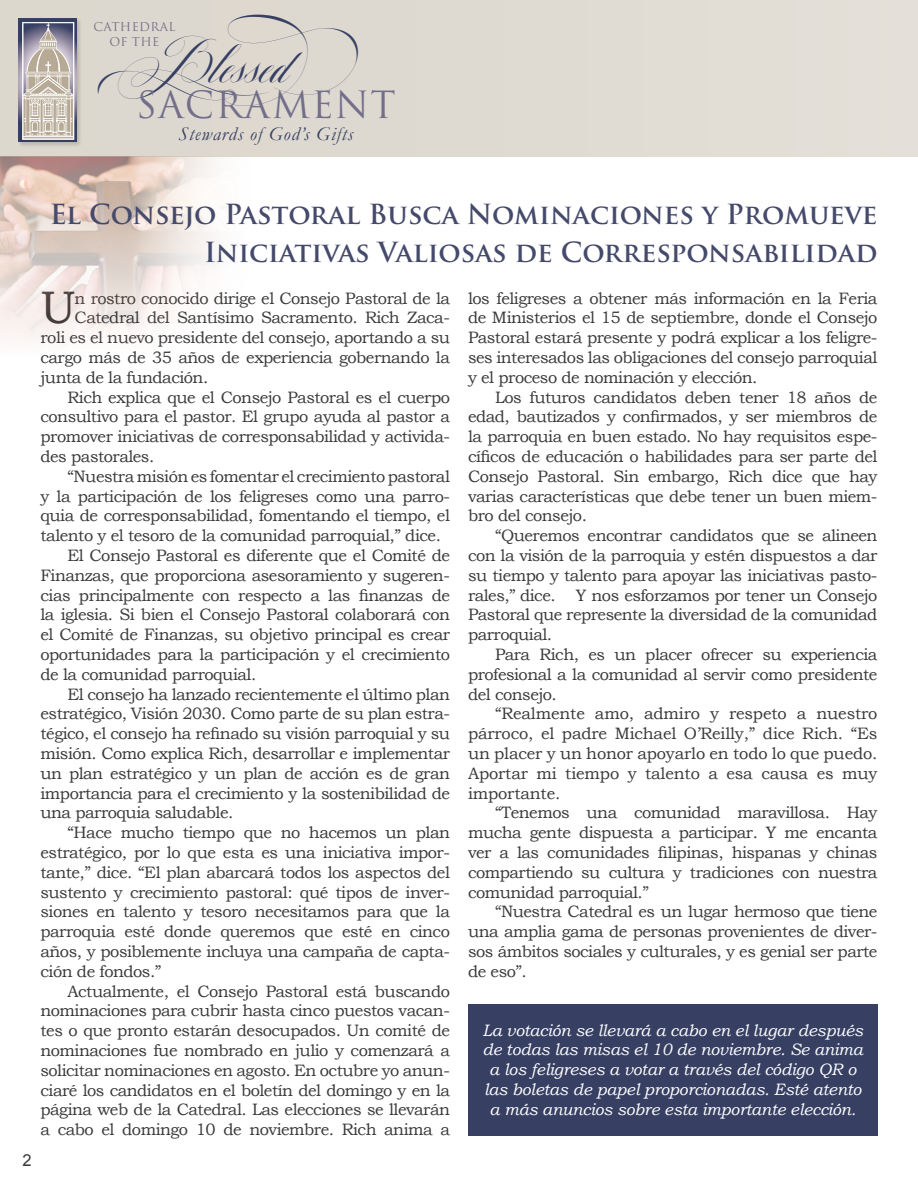
<style>
.page{position:relative;width:918px;height:1188px;background:#fff}
.page>*{position:absolute;margin:0;border:0;box-sizing:border-box;transform-origin:0 0}
.Drop_Cap{font:45.6px "Bookman Old Style";color:#3b3a3b}
.t1{font:36.6px "Trajan Pro";letter-spacing:.03em;color:#736f8b}
.t2{font:900 33.3px "Mozart Script";color:#374063}
.t3{font:700 27px/37.5px "Trajan Pro";color:#454a6b;text-align:right}
.t4{font:italic 19.5px "Garamond";letter-spacing:.05em;color:#374063}
.Body{font:16.5px/19.8px "Bookman Old Style";letter-spacing:-.03em;color:#3b3a3b;text-align:justify}
.Call_To_Action{font:italic 16.5px/19.8px "Bookman Old Style";letter-spacing:-.01em;color:#fff;text-align:center}
.Drop_Cap-2{font:16.5px "Bookman Old Style";letter-spacing:-.03em;color:#3b3a3b}
.Body-2{font:16.5px "Arial";color:#3b3a3b}
.t5{font:11.85px/15px "Trajan Pro";letter-spacing:.03em;color:#736f8b;text-align:center}
</style>
<div class="page">
<img style="left:0;top:157px;width:219px;height:184px">
<div style="left:0;top:0;width:918px;height:157px;background:#dfdad1"></div>
<div style="left:468px;top:1004px;width:410px;height:132px;background:#374063"></div>
<div style="left:17px;top:17px;width:65px;height:130px;background:#231f20;opacity:.2"></div>
<img style="left:19px;top:19px;width:58px;height:123px">
<p class="t2" style="left:126px;top:51px;width:262px">Blessed</p>
<p class="t5" style="left:94px;top:19px;width:83px">CATHEDRAL<br>OF THE</p>
<p class="t1" style="left:136px;top:82px;width:261px">SACRAMENT</p>
<p class="t4" style="left:178px;top:121px;width:176px">Stewards of God’s Gifts</p>
<p class="t3" style="left:50px;top:196px;width:829px">El Consejo Pastoral Busca Nominaciones y Promueve<br>Iniciativas Valiosas de Corresponsabilidad</p>
<p class="Body-2" style="left:22px;top:1150px;width:11px">2</p>
<p class="Drop_Cap" style="left:40px;top:278px;width:37px">U</p>
<p class="Drop_Cap-2" style="left:75px;top:287px;width:377px">n rostro conocido dirige el Consejo Pastoral de la</p>
<p class="Drop_Cap-2" style="left:75px;top:307px;width:377px">Catedral del Santísimo Sacramento. Rich Zaca-</p>
<p class="Drop_Cap-2" style="left:40px;top:327px;width:411px">roli es el nuevo presidente del consejo, aportando a su</p>
<p class="Drop_Cap-2" style="left:40px;top:347px;width:411px">cargo más de 35 años de experiencia gobernando la</p>
<p class="Drop_Cap-2" style="left:40px;top:366px;width:169px">junta de la fundación.</p>
<p class="Body" style="left:40px;top:387px;width:411px;text-indent:27px">Rich explica que el Consejo Pastoral es el cuerpo consultivo para el pastor. El grupo ayuda al pastor a promover iniciativas de corresponsabilidad y activida&shy;des pastorales.</p>
<p class="Body" style="left:40px;top:466px;width:411px;text-indent:27px">“Nuestra misión es fomentar el crecimiento pastoral y la participación de los feligreses como una parro&shy;quia de corresponsabilidad, fomentando el tiempo, el talento y el tesoro de la comunidad parroquial,” dice.</p>
<p class="Body" style="left:40px;top:546px;width:411px;text-indent:27px">El Consejo Pastoral es diferente que el Comité de Finanzas, que proporciona asesoramiento y sugeren&shy;cias principalmente con respecto a las finanzas de la iglesia. Si bien el Consejo Pastoral colaborará con el Comité de Finanzas, su objetivo principal es crear oportunidades para la participación y el crecimiento de la comunidad parroquial.</p>
<p class="Body" style="left:40px;top:684px;width:411px;text-indent:27px">El consejo ha lanzado recientemente el último plan estratégico, Visión 2030. Como parte de su plan estra&shy;tégico, el consejo ha refinado su visión parroquial y su misión. Como explica Rich, desarrollar e implementar un plan estratégico y un plan de acción es de gran importancia para el crecimiento y la sostenibilidad de una parroquia saludable.</p>
<p class="Body" style="left:40px;top:823px;width:411px;text-indent:27px">“Hace mucho tiempo que no hacemos un plan estratégico, por lo que esta es una iniciativa impor&shy;tante,” dice. “El plan abarcará todos los aspectos del sustento y crecimiento pastoral: qué tipos de inver&shy;siones en talento y tesoro necesitamos para que la parroquia esté donde queremos que esté en cinco años, y posiblemente incluya una campaña de capta&shy;ción de fondos.”</p>
<p class="Body" style="left:40px;top:981px;width:411px;text-indent:27px">Actualmente, el Consejo Pastoral está buscando nominaciones para cubrir hasta cinco puestos vacan&shy;tes o que pronto estarán desocupados. Un comité de nominaciones fue nombrado en julio y comenzará a solicitar nominaciones en agosto. En octubre yo anun&shy;ciaré los candidatos en el boletín del domingo y en la página web de la Catedral. Las elecciones se llevarán a cabo el domingo 10 de noviembre. Rich anima a</p>
<p class="Body" style="left:468px;top:288px;width:411px">los feligreses a obtener más información en la Feria de Ministerios el 15 de septiembre, donde el Consejo Pastoral estará presente y podrá explicar a los feligre&shy;ses interesados las obligaciones del consejo parroquial y el proceso de nominación y elección.</p>
<p class="Body" style="left:468px;top:387px;width:411px;text-indent:27px">Los futuros candidatos deben tener 18 años de edad, bautizados y confirmados, y ser miembros de la parroquia en buen estado. No hay requisitos espe&shy;cíficos de educación o habilidades para ser parte del Consejo Pastoral. Sin embargo, Rich dice que hay varias características que debe tener un buen miem&shy;bro del consejo.</p>
<p class="Body" style="left:468px;top:526px;width:411px;text-indent:27px">“Queremos encontrar candidatos que se alineen con la visión de la parroquia y estén dispuestos a dar su tiempo y talento para apoyar las iniciativas pasto&shy;rales,” dice. Y nos esforzamos por tener un Consejo Pastoral que represente la diversidad de la comunidad parroquial.</p>
<p class="Body" style="left:468px;top:645px;width:411px;text-indent:27px">Para Rich, es un placer ofrecer su experiencia profesional a la comunidad al servir como presidente del consejo.</p>
<p class="Body" style="left:468px;top:704px;width:411px;text-indent:27px">“Realmente amo, admiro y respeto a nuestro párroco, el padre Michael O’Reilly,” dice Rich. “Es un placer y un honor apoyarlo en todo lo que puedo.<br>Aportar mi tiempo y talento a esa causa es muy importante.</p>
<p class="Body" style="left:468px;top:803px;width:411px;text-indent:27px">“Tenemos una comunidad maravillosa. Hay mucha gente dispuesta a participar. Y me encanta ver a las comunidades filipinas, hispanas y chinas compartiendo su cultura y tradiciones con nuestra comunidad parroquial.”</p>
<p class="Body" style="left:468px;top:902px;width:411px;text-indent:27px">“Nuestra Catedral es un lugar hermoso que tiene una amplia gama de personas provenientes de diver&shy;sos ámbitos sociales y culturales, y es genial ser parte de eso”.</p>
<p class="Call_To_Action" style="left:482px;top:1020px;width:382px">La votación se llevará a cabo en el lugar después de todas las misas el 10 de noviembre. Se anima a los feligreses a votar a través del código QR o las boletas de papel proporcionadas. Esté atento a más anuncios sobre esta importante elección.</p>
</div>
